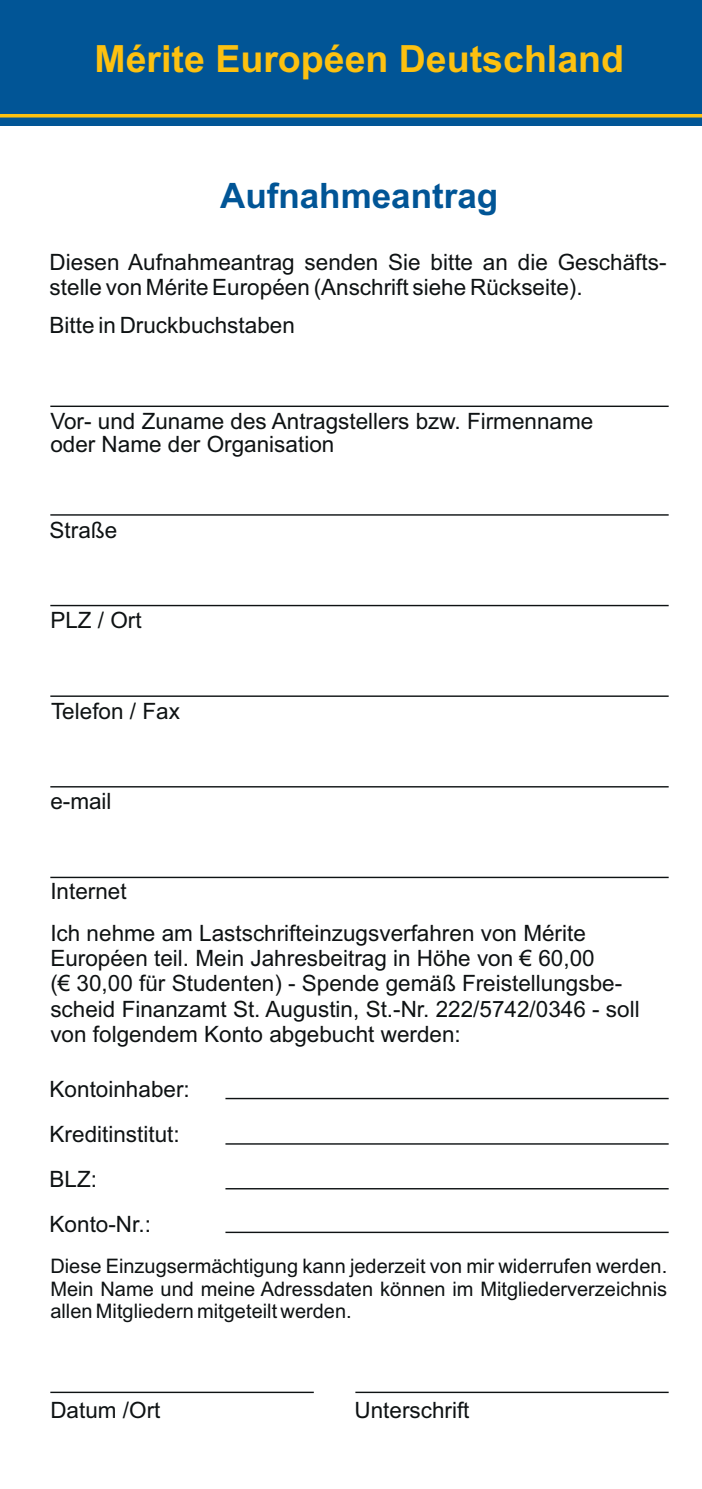
<style>
.page{position:relative;width:702px;height:1489px;background:#fff}
.page>*{position:absolute;margin:0;border:0;box-sizing:border-box;transform-origin:0 0}
.t1{font:700 37.5px "Arial";color:#fdc110}
.t2{font:700 35px "Arial";color:#015596}
.t3{font:22.5px/25.2px "Arial";color:#0e1213}
.t4{font:20px/22.2px "Arial";color:#0e1213;text-align:justify}
</style>
<div class="page">
<div style="left:0;top:0;width:702px;height:126px;background:#015596"></div>
<hr style="left:50px;top:405px;width:618px;height:2px;background:#0e1213">
<hr style="left:50px;top:514px;width:618px;height:1px;background:#0e1213">
<hr style="left:50px;top:605px;width:618px;height:1px;background:#0e1213">
<hr style="left:50px;top:695px;width:618px;height:2px;background:#0e1213">
<hr style="left:50px;top:786px;width:618px;height:1px;background:#0e1213">
<hr style="left:50px;top:876px;width:618px;height:2px;background:#0e1213">
<hr style="left:225px;top:1097px;width:443px;height:2px;background:#0e1213">
<hr style="left:225px;top:1143px;width:443px;height:1px;background:#0e1213">
<hr style="left:225px;top:1187px;width:443px;height:2px;background:#0e1213">
<hr style="left:225px;top:1231px;width:443px;height:1px;background:#0e1213">
<hr style="left:50px;top:1391px;width:264px;height:1px;background:#0e1213">
<hr style="left:355px;top:1391px;width:313px;height:1px;background:#0e1213">
<hr style="left:0;top:114px;width:702px;height:3px;background:#fdc110">
<h1 class="t1" style="left:94px;top:45px;width:531px">Mérite Européen Deutschland</h1>
<h2 class="t2" style="left:220px;top:182px;width:280px">Aufnahmeantrag</h2>
<p class="t3" style="left:50px;top:252px;width:618px">Diesen Aufnahmeantrag senden Sie bitte an die Geschäfts&shy;stelle von Mérite Européen (Anschrift siehe Rückseite).</p>
<p class="t3" style="left:50px;top:315px;width:247px">Bitte in Druckbuchstaben</p>
<p class="t3" style="left:50px;top:412px;width:544px;line-height:22.5px">Vor- und Zuname des Antragstellers bzw. Firmenname oder Name der Organisation</p>
<p class="t3" style="left:50px;top:519px;width:69px">Straße</p>
<p class="t3" style="left:50px;top:609px;width:93px">PLZ / Ort</p>
<p class="t3" style="left:51px;top:700px;width:130px">Telefon / Fax</p>
<p class="t3" style="left:50px;top:790px;width:63px">e-mail</p>
<p class="t3" style="left:50px;top:880px;width:78px">Internet</p>
<p class="t3" style="left:50px;top:922px;width:591px">Ich nehme am Lastschrifteinzugsverfahren von Mérite Européen teil. Mein Jahresbeitrag in Höhe von € 60,00<br>(€ 30,00 für Studenten) - Spende gemäß Freistellungsbe&shy;scheid Finanzamt St. Augustin, St.-Nr. 222/5742/0346 - soll von folgendem Konto abgebucht werden:</p>
<p class="t3" style="left:50px;top:1069px;width:142px;line-height:45px">Kontoinhaber:<br>Kreditinstitut:<br>BLZ:<br>Konto-Nr.:</p>
<p class="t4" style="left:50px;top:1256px;width:618px">Diese Einzugsermächtigung kann jederzeit von mir widerrufen werden.<br>Mein Name und meine Adressdaten können im Mitgliederverzeichnis allen Mitgliedern mitgeteilt werden.</p>
<p class="t3" style="left:50px;top:1399px;width:112px">Datum /Ort</p>
<p class="t3" style="left:354px;top:1399px;width:117px">Unterschrift</p>
</div>
